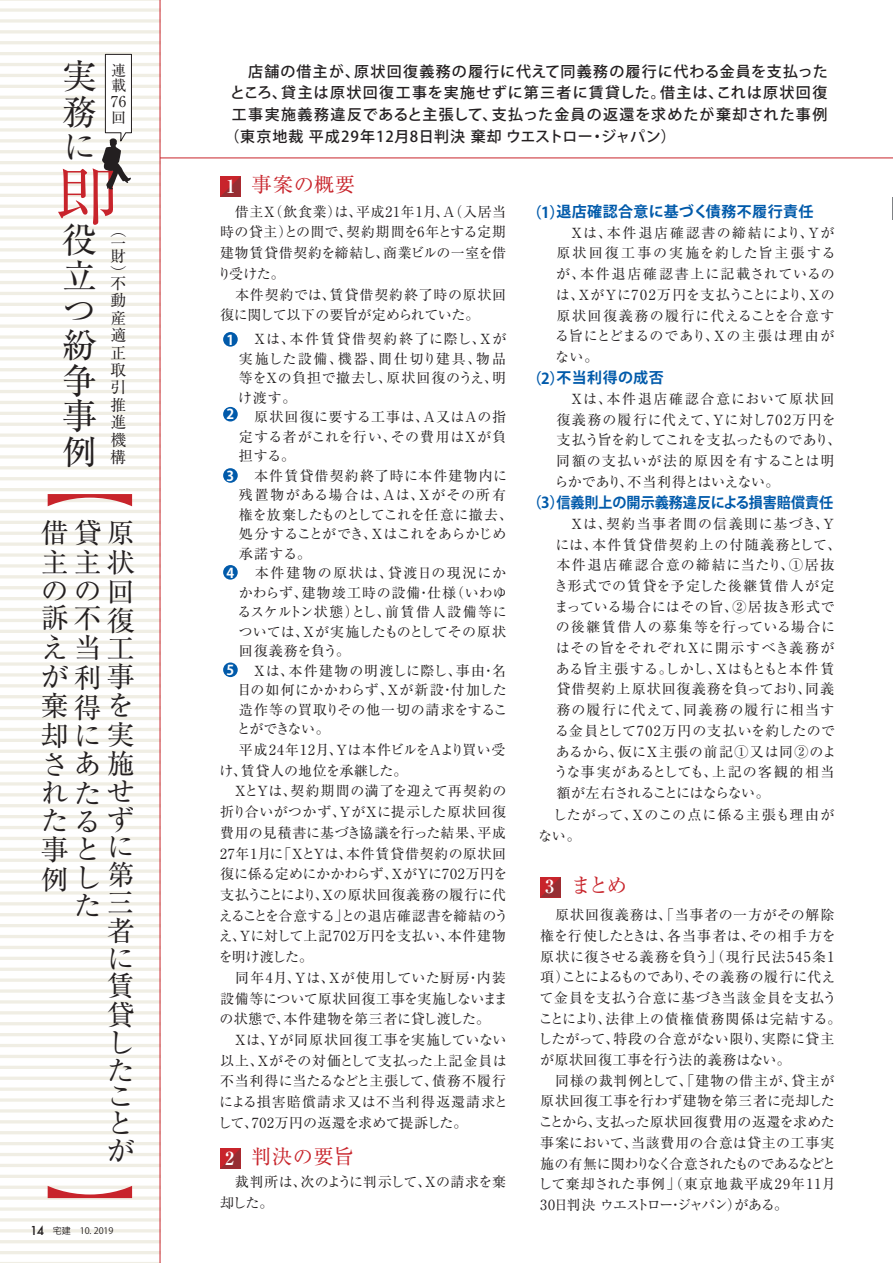
<style>
.page{position:relative;width:893px;height:1263px;background:#fff}
.page>*{position:absolute;margin:0;border:0;box-sizing:border-box;transform-origin:0 0}
.t1{font:63px "Ryumin Pr 5";color:#c8242b}
.t2{font:34.8px/35.5px "Ryumin Pr 5";color:#231f20}
.t3{font:33px "Ryumin Pr 5";color:#231f20}
.t4{font:27.75px/27.6px "Ryumin Pr 5";color:#231f20}
.t5{font:20.25px "Ryumin Pr 5";letter-spacing:.015em;color:#c8242b}
.t6{font:15.9px/17.4px "Ryumin Pr 5";color:#231f20;text-align:justify}
.t7{font:500 15px "Koz Go Pr 6 N";letter-spacing:.07em;color:#231f20}
.t8{font:500 15px "Koz Go Pr 6 N";letter-spacing:.04em;color:#231f20}
.t9{font:700 15px "Koz Go Pr 6 N";letter-spacing:.03em;color:#015aaa}
.t10{font:700 15px "Koz Go Pr 6 N";color:#015aaa;scale:.94 1}
.t11{font:700 15px "Koz Go Pr 6 N";color:#015aaa}
.t12{font:15px/15.8px "Ryumin Pr 5";color:#231f20;text-align:justify}
.t13{font:13.95px/20.7px "Ryumin Pr 5";letter-spacing:.035em;color:#231f20}
.t14{font:13.95px/20.7px "Ryumin Pr 5";letter-spacing:.065em;color:#231f20}
.t15{font:13.95px "Ryumin Pr 5";letter-spacing:-.025em;color:#231f20}
.t16{font:13.95px/20.7px "Ryumin Pr 5";letter-spacing:-.04em;color:#231f20}
.t17{font:13.95px "Ryumin Pr 5";letter-spacing:.125em;color:#231f20}
.t18{font:13.95px "Ryumin Pr 5";letter-spacing:-.005em;color:#231f20}
.t19{font:13.95px "Ryumin Pr 5";letter-spacing:.135em;color:#231f20}
.t20{font:13.95px "Ryumin Pr 5";letter-spacing:.085em;color:#231f20}
.t21{font:13.95px "Ryumin Pr 5";letter-spacing:.08em;color:#231f20}
.t22{font:13.95px "Ryumin Pr 5";letter-spacing:.1em;color:#231f20}
.t23{font:700 13.5px "Koz Go Pr 6 N";color:#fff}
.t24{font:9px "Koz Go Pro";color:#231f20}
.s1{font-family:"Futura";font-weight:500;font-size:12px}
.s2{font-weight:700;font-size:18px;color:#fff}
.s3{font-family:"Koz Go Pr 6 N";font-weight:700;font-size:13.5px;color:#fff}
</style>
<div class="page">
<hr style="left:160px;top:157px;width:733px;height:1px;background:#c8242b">
<hr style="left:892px;top:0;width:1px;height:211px;background:#e2f3f2">
<svg style="left:892px;top:197px;width:1px;height:23px"></svg>
<svg style="left:0;top:0;width:160px;height:1263px"></svg>
<hr style="left:160px;top:0;width:1px;height:1263px;background:#c8242b">
<svg style="left:102px;top:54px;width:30px;height:136px"></svg>
<svg style="left:48px;top:494px;width:84px;height:12px"></svg>
<svg style="left:48px;top:1186px;width:84px;height:12px"></svg>
<svg style="left:220px;top:176px;width:21px;height:21px"></svg>
<svg style="left:540px;top:877px;width:21px;height:20px"></svg>
<svg style="left:220px;top:1148px;width:21px;height:21px"></svg>
<div style="left:223px;top:332px;width:15px;height:15px;background:#015aaa;border-radius:50%"></div>
<div style="left:223px;top:407px;width:15px;height:14px;background:#015aaa;border-radius:50%"></div>
<div style="left:223px;top:468px;width:15px;height:15px;background:#015aaa;border-radius:50%"></div>
<div style="left:223px;top:565px;width:15px;height:15px;background:#015aaa;border-radius:50%"></div>
<div style="left:223px;top:662px;width:15px;height:15px;background:#015aaa;border-radius:50%"></div>
<h2 class="t2" style="left:62px;top:56px;width:35px">実務</h2>
<h3 class="t3" style="left:63px;top:121px;width:31px">に</h3>
<p class="t12" style="left:111px;top:61px;width:17px">連載76回</p>
<h1 class="t1" style="left:56px;top:147px;width:64px">即</h1>
<h2 class="t2" style="left:62px;top:220px;width:35px">役立</h2>
<h3 class="t3" style="left:63px;top:284px;width:31px">つ</h3>
<h2 class="t2" style="left:62px;top:325px;width:36px;text-align:justify">紛争事例</h2>
<p class="t6" style="left:110px;top:223px;width:17px;line-height:12.9px">（一財</p>
<p class="t6" style="left:110px;top:264px;width:17px">）</p>
<p class="t6" style="left:110px;top:273px;width:17px">不動産適正取引推進機構</p>
<h3 class="t4" style="left:41px;top:516px;width:95px;line-height:30px">借貸原主主状</h3>
<h3 class="t4" style="left:41px;top:575px;width:93px">のの回訴不</h3>
<h3 class="t4" style="left:41px;top:631px;width:95px;line-height:29.2px">え当工が利事</h3>
<h3 class="t4" style="left:41px;top:719px;width:94px;line-height:29px;text-align:justify">却に実さあ施れたせたるず事とに例</h3>
<h3 class="t4" style="left:107px;top:605px;width:29px">復</h3>
<h3 class="t4" style="left:41px;top:690px;width:91px">棄得を</h3>
<h3 class="t4" style="left:107px;top:859px;width:29px">第三者に賃貸したことが</h3>
<h3 class="t4" style="left:74px;top:861px;width:27px;line-height:28.3px">した</h3>
<p class="t24" style="left:30px;top:1225px;width:85px"><span class="s1">14</span> 宅建　10. 2019</p>
<p class="t7" style="left:248px;top:63px;width:581px">店舗の借主が、原状回復義務の履行に代えて同義務の履行に代わる金員を支払った</p>
<p class="t7" style="left:230px;top:84px;width:599px">ところ、貸主は原状回復工事を実施せずに第三者に賃貸した。借主は、これは原状回復</p>
<p class="t7" style="left:232px;top:106px;width:597px">工事実施義務違反であると主張して、支払った金員の返還を求めたが棄却された事例</p>
<p class="t8" style="left:225px;top:128px;width:453px">（東京地裁 平成29年12月8日判決 棄却 ウエストロー・ジャパン）</p>
<h3 class="t5" style="left:222px;top:169px;width:135px"><span class="s2">１</span> 事案の概要</h3>
<p class="t13" style="left:217px;top:200px;width:290px">　借主Ｘ（飲食業）は、平成21年1月、Ａ（入居当時の貸主）との間で、契約期間を6年とする定期建物賃貸借契約を締結し、商業ビルの一室を借り受けた。<br>　本件契約では、賃貸借契約終了時の原状回復に関して以下の要旨が定められていた。</p>
<p class="t17" style="left:226px;top:328px;width:281px"><span class="s3">1</span> 　Ｘは、本件賃貸借契約終了に際し、Ｘが</p>
<p class="t19" style="left:239px;top:347px;width:269px">実施した設備、機器、間仕切り建具、物品</p>
<p class="t13" style="left:239px;top:367px;width:269px">等をＸの負担で撤去し、原状回復のうえ、明</p>
<p class="t13" style="left:238px;top:386px;width:60px">け渡す。</p>
<p class="t13" style="left:239px;top:406px;width:269px">　原状回復に要する工事は、Ａ又はＡの指</p>
<p class="t13" style="left:239px;top:425px;width:269px">定する者がこれを行い、その費用はＸが負</p>
<p class="t13" style="left:239px;top:445px;width:58px">担する。</p>
<p class="t20" style="left:226px;top:464px;width:282px"><span class="s3">3</span> 　本件賃貸借契約終了時に本件建物内に</p>
<p class="t21" style="left:239px;top:484px;width:269px">残置物がある場合は、Ａは、Ⅹがその所有</p>
<p class="t15" style="left:239px;top:503px;width:276px">権を放棄したものとしてこれを任意に撤去、</p>
<p class="t15" style="left:239px;top:523px;width:269px">処分することができ、Ｘはこれをあらかじめ</p>
<p class="t13" style="left:239px;top:542px;width:74px">承諾する。</p>
<p class="t22" style="left:226px;top:562px;width:281px"><span class="s3">4</span> 　本件建物の原状は、貸渡日の現況にか</p>
<p class="t13" style="left:239px;top:581px;width:269px">かわらず、建物竣工時の設備・仕様（いわゆ</p>
<p class="t13" style="left:238px;top:601px;width:271px">るスケルトン状態）とし、前賃借人設備等に</p>
<p class="t18" style="left:239px;top:620px;width:269px">ついては、Ｘが実施したものとしてその原状</p>
<p class="t13" style="left:239px;top:640px;width:113px">回復義務を負う。</p>
<p class="t14" style="left:226px;top:659px;width:281px"><span class="s3">5</span> 　Ｘは、本件建物の明渡しに際し、事由・名</p>
<p class="t13" style="left:237px;top:679px;width:271px">目の如何にかかわらず、Ｘが新設・付加した</p>
<p class="t13" style="left:239px;top:698px;width:270px">造作等の買取りその他一切の請求をするこ</p>
<p class="t13" style="left:237px;top:718px;width:94px">とができない。</p>
<p class="t13" style="left:239px;top:738px;width:268px">平成24年12月、Ｙは本件ビルをＡより買い受</p>
<p class="t23" style="left:226px;top:407px;width:9px">2</p>
<p class="t13" style="left:218px;top:759px;width:292px">け、賃貸人の地位を承継した。<br>　ＸとＹは、契約期間の満了を迎えて再契約の折り合いがつかず、ＹがＸに提示した原状回復費用の見積書に基づき協議を行った結果、平成<br>27年1月に「ＸとＹは、本件賃貸借契約の原状回復に係る定めにかかわらず、ＸがＹに702万円を支払うことにより、Ｘの原状回復義務の履行に代えることを合意する」との退店確認書を締結のうえ、Ｙに対して上記702万円を支払い、本件建物を明け渡した。<br>　同年4月、Ｙは、Ｘが使用していた厨房・内装設備等について原状回復工事を実施しないままの状態で、本件建物を第三者に貸し渡した。<br>　Ｘは、Ｙが同原状回復工事を実施していない以上、Ｘがその対価として支払った上記金員は不当利得に当たるなどと主張して、債務不履行による損害賠償請求又は不当利得返還請求として、702万円の返還を求めて提訴した。</p>
<h3 class="t5" style="left:225px;top:1141px;width:130px"><span class="s2">2</span> 判決の要旨</h3>
<p class="t16" style="left:220px;top:1171px;width:287px">　裁判所は、次のように判示して、Ｘの請求を棄却した。</p>
<p class="t9" style="left:556px;top:203px;width:259px">退店確認合意に基づく債務不履行責任</p>
<p class="t13" style="left:555px;top:221px;width:282px;text-align:justify;text-indent:15px">Ⅹは、本件退店確認書の締結により、Ｙが原状回復工事の実施を約した旨主張するが、本件退店確認書上に記載されているのは、ＸがＹに702万円を支払うことにより、Ｘの原状回復義務の履行に代えることを合意する旨にとどまるのであり、Ｘの主張は理由がない。</p>
<p class="t9" style="left:556px;top:369px;width:109px">不当利得の成否</p>
<p class="t13" style="left:554px;top:387px;width:288px;text-indent:15px">Ｘは、本件退店確認合意において原状回復義務の履行に代えて、Ｙに対し702万円を支払う旨を約してこれを支払ったものであり、同額の支払いが法的原因を有することは明らかであり、不当利得とはいえない。</p>
<p class="t10" style="left:556px;top:494px;width:296px">信義則上の開示義務違反による損害賠償責任</p>
<p class="t14" style="left:554px;top:512px;width:289px;text-indent:16px">Ｘは、契約当事者間の信義則に基づき、Ｙには、本件賃貸借契約上の付随義務として、本件退店確認合意の締結に当たり、①居抜き形式での賃貸を予定した後継賃借人が定まっている場合にはその旨、②居抜き形式での後継賃借人の募集等を行っている場合にはその旨をそれぞれＸに開示すべき義務がある旨主張する。しかし、Ｘはもともと本件賃貸借契約上原状回復義務を負っており、同義務の履行に代えて、同義務の履行に相当する金員として702万円の支払いを約したのであるから、仮にＸ主張の前記①又は同②のような事実があるとしても、上記の客観的相当額が左右されることにはならない。</p>
<p class="t11" style="left:527px;top:204px;width:39px">（1）</p>
<p class="t11" style="left:527px;top:370px;width:39px">（2）</p>
<p class="t11" style="left:527px;top:494px;width:39px">（3）</p>
<p class="t13" style="left:538px;top:803px;width:298px">　したがって、Ｘのこの点に係る主張も理由がない。</p>
<h3 class="t5" style="left:545px;top:869px;width:83px"><span class="s2">3</span> まとめ</h3>
<p class="t13" style="left:538px;top:903px;width:305px">　原状回復義務は、「当事者の一方がその解除権を行使したときは、各当事者は、その相手方を原状に復させる義務を負う」（現行民法545条1項）ことによるものであり、その義務の履行に代えて金員を支払う合意に基づき当該金員を支払うことにより、法律上の債権債務関係は完結する。したがって、特段の合意がない限り、実際に貸主が原状回復工事を行う法的義務はない。<br>　同様の裁判例として、「建物の借主が、貸主が原状回復工事を行わず建物を第三者に売却したことから、支払った原状回復費用の返還を求めた事案において、当該費用の合意は貸主の工事実施の有無に関わりなく合意されたものであるなどとして棄却された事例」（東京地裁平成29年11月<br>30日判決 ウエストロー・ジャパン）がある。</p>
</div>
